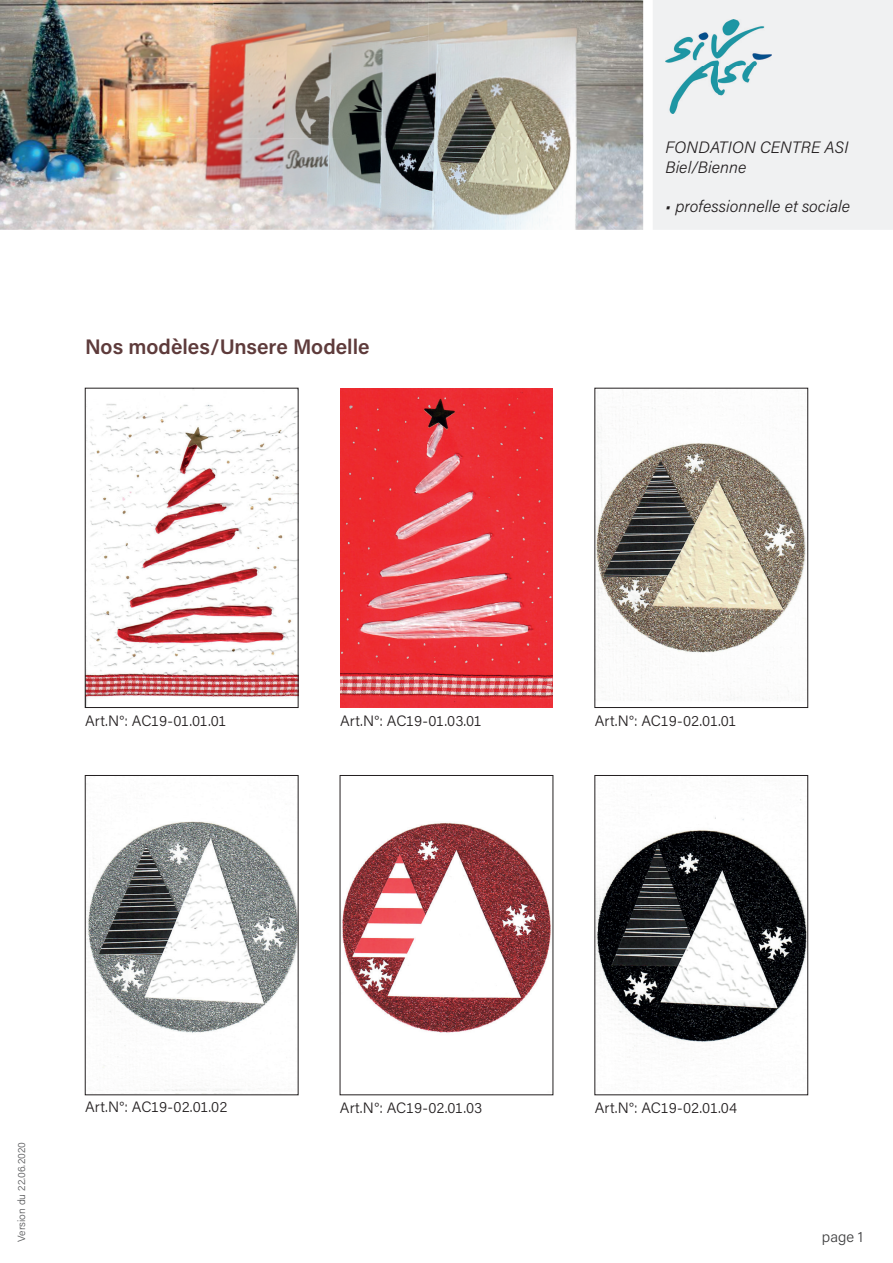
<style>
.page{position:relative;width:893px;height:1263px;background:#fff}
.page>*{position:absolute;margin:0;border:0;box-sizing:border-box;transform-origin:0 0}
.t1{font:600 21px "Acumin Pro";color:#5e3b3b}
.t2{font:italic 300 16.5px/19.8px "Acumin Pro";letter-spacing:.005em;color:#231f20}
.t3{font:300 15px "Acumin Pro";color:#231f20}
.t4{font:300 15px "Acumin Pro";color:#3e3e3f}
.t5{font:300 10.5px "Acumin Pro";color:#57585a}
</style>
<div class="page">
<div style="left:653px;top:0;width:240px;height:230px;background:#f0f1f2"></div>
<img style="left:0;top:0;width:428px;height:138px">
<img style="left:428px;top:0;width:215px;height:136px">
<img style="left:0;top:138px;width:321px;height:92px">
<img style="left:321px;top:136px;width:322px;height:94px">
<img style="left:665px;top:19px;width:107px;height:94px">
<img style="left:87px;top:404px;width:209px;height:294px">
<div style="left:85px;top:388px;width:213px;height:320px;border:1px solid #231f20"></div>
<img style="left:597px;top:794px;width:209px;height:252px">
<div style="left:595px;top:775px;width:213px;height:320px;border:1px solid #231f20"></div>
<img style="left:340px;top:388px;width:213px;height:319px">
<img style="left:597px;top:408px;width:209px;height:293px">
<div style="left:595px;top:388px;width:213px;height:320px;border:1px solid #231f20"></div>
<img style="left:342px;top:822px;width:209px;height:211px">
<img style="left:87px;top:821px;width:209px;height:270px">
<div style="left:85px;top:775px;width:213px;height:320px;border:1px solid #231f20"></div>
<h1 class="t1" style="left:85px;top:332px;width:286px">Nos modèles/Unsere Modelle</h1>
<p class="t2" style="left:665px;top:137px;width:184px">FONDATION CENTRE ASI<br>Biel/Bienne</p>
<p class="t2" style="left:665px;top:196px;width:186px">• professionnelle et sociale</p>
<p class="t3" style="left:85px;top:711px;width:143px">Art.N°: AC19-01.01.01</p>
<p class="t3" style="left:340px;top:710px;width:144px">Art.N°: AC19-01.03.01</p>
<p class="t3" style="left:595px;top:711px;width:144px">Art.N°: AC19-02.01.01</p>
<p class="t5" style="left:14px;top:1242px;width:101px;rotate:-90deg">Version du 22.06.2020</p>
<p class="t3" style="left:85px;top:1097px;width:144px">Art.N°: AC19-02.01.02</p>
<p class="t3" style="left:340px;top:1098px;width:144px">Art.N°: AC19-02.01.03</p>
<p class="t3" style="left:595px;top:1098px;width:144px">Art.N°: AC19-02.01.04</p>
<p class="t4" style="left:822px;top:1226px;width:43px">page 1</p>
</div>
